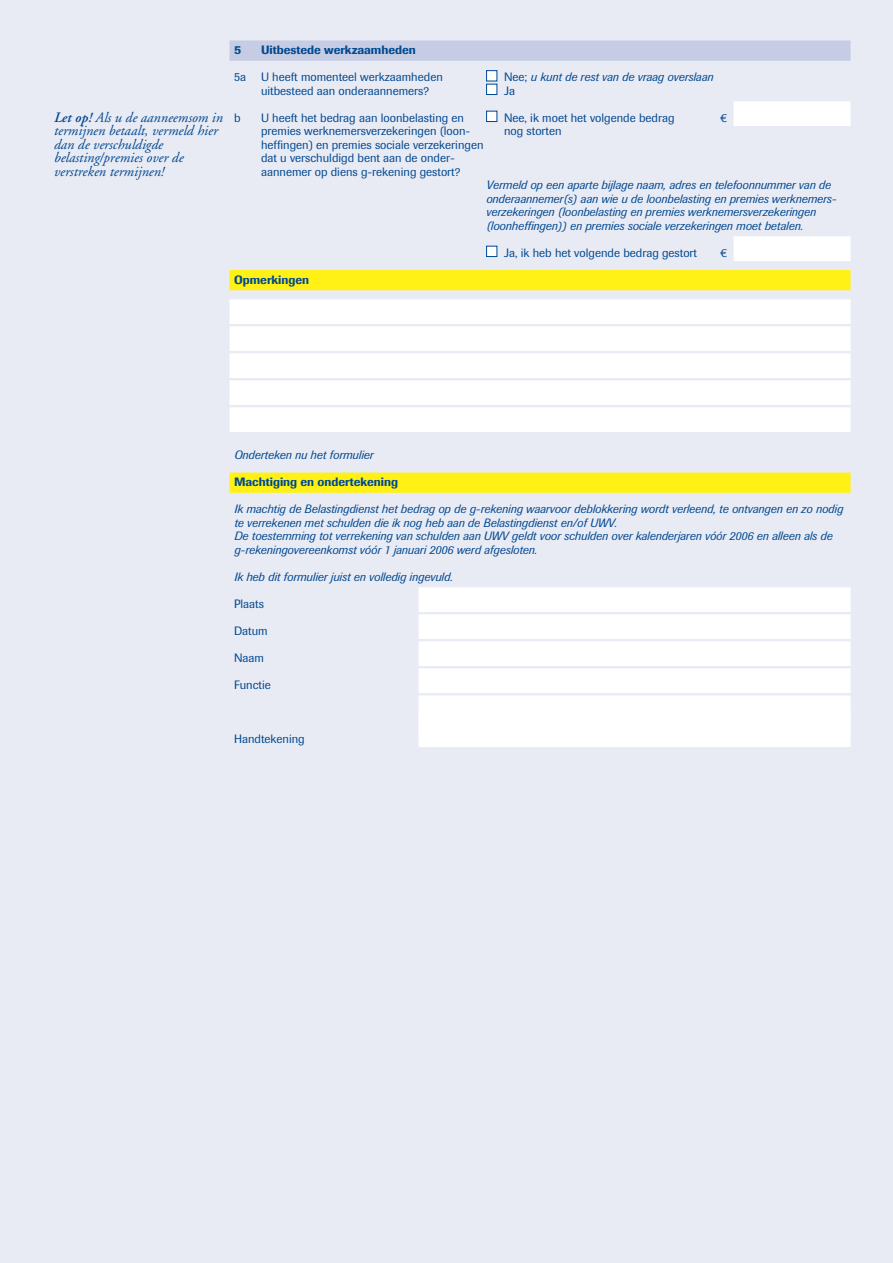
<style>
.page{position:relative;width:893px;height:1263px;background:#e8eaf4}
.page>*{position:absolute;margin:0;border:0;box-sizing:border-box;transform-origin:0 0}
.t1{font:italic 14.4px/13.5px "Adobe Garamond";color:#014990}
.t2{font:italic 12px/13.5px "Imago BQ";color:#014990}
.t3{font:12px/13.5px "Imago BQ";color:#014990}
.t4{font:500 12px "Imago BQ";color:#014990}
.s1{font-weight:600}
.s2{color:#fff}
.s3{font-style:normal}
</style>
<div class="page">
<div style="left:230px;top:40px;width:620px;height:21px;background:#c5cce3"></div>
<div style="left:230px;top:270px;width:620px;height:20px;background:#fff116"></div>
<div style="left:230px;top:472px;width:620px;height:21px;background:#fff116"></div>
<div style="left:734px;top:101px;width:116px;height:25px;background:#fff"></div>
<div style="left:734px;top:236px;width:116px;height:25px;background:#fff"></div>
<div style="left:230px;top:299px;width:620px;height:25px;background:#fff"></div>
<div style="left:230px;top:326px;width:620px;height:25px;background:#fff"></div>
<div style="left:230px;top:353px;width:620px;height:25px;background:#fff"></div>
<div style="left:230px;top:380px;width:620px;height:25px;background:#fff"></div>
<div style="left:230px;top:407px;width:620px;height:25px;background:#fff"></div>
<div style="left:418px;top:587px;width:432px;height:25px;background:#fff"></div>
<div style="left:418px;top:614px;width:432px;height:25px;background:#fff"></div>
<div style="left:418px;top:641px;width:432px;height:25px;background:#fff"></div>
<div style="left:418px;top:668px;width:432px;height:25px;background:#fff"></div>
<div style="left:418px;top:695px;width:432px;height:25px;background:#fff"></div>
<div style="left:418px;top:722px;width:432px;height:25px;background:#fff"></div>
<div style="left:418px;top:709px;width:432px;height:24px;background:#fff"></div>
<p class="t1" style="left:54px;top:112px;width:171px"><span class="s1">Let op!</span> Als u de aanneemsom in termijnen betaalt, vermeld hier dan de verschuldigde belasting/premies over de verstreken termijnen!</p>
<p class="t4" style="left:234px;top:46px;width:8px">5</p>
<p class="t4" style="left:261px;top:46px;width:156px">Uitbestede werkzaamheden</p>
<p class="t3" style="left:234px;top:71px;width:13px">5a</p>
<p class="t3" style="left:261px;top:71px;width:183px">U heeft momenteel werkzaamheden</p>
<p class="t2" style="left:486px;top:71px;width:229px"><span class="s2">■</span> <span class="s3">Nee;</span> u kunt de rest van de vraag overslaan</p>
<p class="t3" style="left:261px;top:85px;width:170px">uitbesteed aan onderaannemers?</p>
<p class="t3" style="left:486px;top:85px;width:31px"><span class="s2">■</span> Ja</p>
<p class="t3" style="left:234px;top:112px;width:8px">b</p>
<p class="t3" style="left:261px;top:112px;width:205px">U heeft het bedrag aan loonbelasting en</p>
<p class="t3" style="left:486px;top:112px;width:190px"><span class="s2">■</span> Nee, ik moet het volgende bedrag</p>
<p class="t3" style="left:720px;top:112px;width:8px">€</p>
<p class="t3" style="left:261px;top:125px;width:211px">premies werknemersverzekeringen (loon-</p>
<p class="t3" style="left:504px;top:125px;width:59px">nog storten</p>
<p class="t3" style="left:261px;top:139px;width:224px">heffingen) en premies sociale verzekeringen dat u verschuldigd bent aan de onder&shy;aannemer op diens g-rekening gestort?</p>
<p class="t2" style="left:486px;top:179px;width:352px">Vermeld op een aparte bijlage naam, adres en telefoonnummer van de onderaannemer(s) aan wie u de loonbelasting en premies werknemers&shy;verzekeringen (loonbelasting en premies werknemersverzekeringen (loonheffingen)) en premies sociale verzekeringen moet betalen.</p>
<p class="t3" style="left:486px;top:247px;width:213px"><span class="s2">■</span> Ja, ik heb het volgende bedrag gestort</p>
<p class="t3" style="left:720px;top:247px;width:8px">€</p>
<p class="t4" style="left:234px;top:275px;width:77px">Opmerkingen</p>
<p class="t2" style="left:234px;top:449px;width:141px">Onderteken nu het formulier</p>
<p class="t4" style="left:234px;top:478px;width:166px">Machtiging en ondertekening</p>
<p class="t2" style="left:234px;top:503px;width:610px">Ik machtig de Belastingdienst het bedrag op de g-rekening waarvoor deblokkering wordt verleend, te ontvangen en zo nodig te verrekenen met schulden die ik nog heb aan de Belastingdienst en/of UWV.<br>De toestemming tot verrekening van schulden aan UWV geldt voor schulden over kalenderjaren vóór 2006 en alleen als de g-rekeningovereenkomst vóór 1 januari 2006 werd afgesloten.</p>
<p class="t2" style="left:234px;top:571px;width:220px">Ik heb dit formulier juist en volledig ingevuld.</p>
<p class="t3" style="left:234px;top:598px;width:31px">Plaats</p>
<p class="t3" style="left:234px;top:625px;width:35px">Datum</p>
<p class="t3" style="left:234px;top:652px;width:31px">Naam</p>
<p class="t3" style="left:234px;top:679px;width:38px">Functie</p>
<p class="t3" style="left:234px;top:733px;width:72px">Handtekening</p>
</div>
